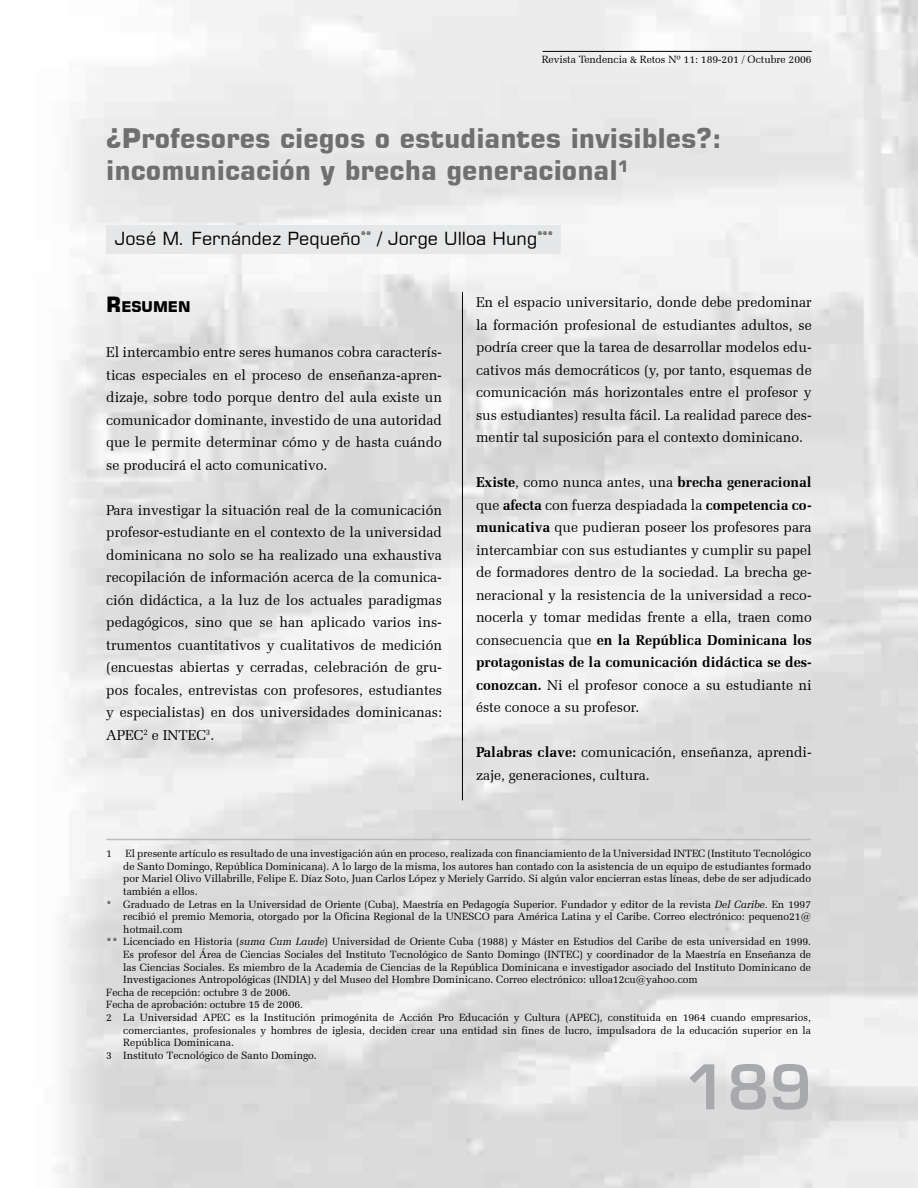
<style>
.page{position:relative;width:918px;height:1188px;background:#fff}
.page>*{position:absolute;margin:0;border:0;box-sizing:border-box;transform-origin:0 0}
.t1{font:60px "Square 721 Dm Normal";color:#a7a9ac}
.t2{font:700 27px/32.4px "Square 721 BT";color:#6d6f71}
.t3{font:18px "Square 721 BT";color:#000}
.t4{font:700 14.7px "Square 721 BT";color:#000}
.t5{font:14.25px/22.5px "Zapf Elliptical 711 BT";color:#000;text-align:justify}
.t6{font:10.5px "Zapf Elliptical 711 BT";color:#000}
.s1{font-size:21px}
.s2{font-weight:700}
.s3{font-style:italic}
</style>
<div class="page">
<div style="left:107px;top:225px;width:454px;height:29px;background:#e6e7e8"></div>
<hr style="left:106px;top:839px;width:705px;height:1px;background:#bcbdbf">
<hr style="left:462px;top:292px;width:1px;height:508px;background:#000">
<hr style="left:543px;top:51px;width:269px;height:1px;background:#000">
<p class="t6" style="left:542px;top:53px;width:271px">Revista Tendencia &amp; Retos Nº 11: 189-201 / Octubre 2006</p>
<h2 class="t2" style="left:106px;top:122px;width:617px">¿Profesores ciegos o estudiantes invisibles?: incomunicación y brecha generacional<sup>1</sup></h2>
<p class="t3" style="left:115px;top:227px;width:440px">José M. Fernández Pequeño<sup>**</sup> / Jorge Ulloa Hung<sup>***</sup></p>
<p class="t4" style="left:106px;top:298px;width:86px"><span class="s1">R</span>esumen</p>
<p class="t5" style="left:106px;top:341px;width:337px">El intercambio entre seres humanos cobra caracterís&shy;ticas especiales en el proceso de enseñanza-apren&shy;dizaje, sobre todo porque dentro del aula existe un comunicador dominante, investido de una autoridad que le permite determinar cómo y de hasta cuándo se producirá el acto comunicativo.</p>
<p class="t5" style="left:106px;top:498px;width:337px">Para investigar la situación real de la comunicación profesor-estudiante en el contexto de la universidad dominicana no solo se ha realizado una exhaustiva recopilación de información acerca de la comunica&shy;ción didáctica, a la luz de los actuales paradigmas pedagógicos, sino que se han aplicado varios ins&shy;trumentos cuantitativos y cualitativos de medición (encuestas abiertas y cerradas, celebración de gru&shy;pos focales, entrevistas con profesores, estudiantes y especialistas) en dos universidades dominicanas:<br>APEC<sup>2</sup> e INTEC<sup>3</sup>.</p>
<p class="t5" style="left:476px;top:291px;width:337px">En el espacio universitario, donde debe predominar la formación profesional de estudiantes adultos, se podría creer que la tarea de desarrollar modelos edu&shy;cativos más democráticos (y, por tanto, esquemas de comunicación más horizontales entre el profesor y sus estudiantes) resulta fácil. La realidad parece des&shy;mentir tal suposición para el contexto dominicano.</p>
<p class="t5" style="left:476px;top:471px;width:337px"><span class="s2">Existe</span>, como nunca antes, una <span class="s2">brecha generacional </span>que <span class="s2">afecta</span> con fuerza despiadada la <span class="s2">competencia co&shy;municativa</span> que pudieran poseer los profesores para intercambiar con sus estudiantes y cumplir su papel de formadores dentro de la sociedad. La brecha ge&shy;neracional y la resistencia de la universidad a reco&shy;nocerla y tomar medidas frente a ella, traen como consecuencia que <span class="s2">en la República Dominicana los protagonistas de la comunicación didáctica se des&shy;conozcan.</span> Ni el profesor conoce a su estudiante ni éste conoce a su profesor.</p>
<p class="t5" style="left:476px;top:741px;width:337px"><span class="s2">Palabras clave:</span> comunicación, enseñanza, aprendi&shy;zaje, generaciones, cultura.</p>
<p class="t6" style="left:106px;top:847px;width:7px">1</p>
<p class="t6" style="left:126px;top:847px;width:687px">El presente artículo es resultado de una investigación aún en proceso, realizada con financiamiento de la Universidad INTEC (Instituto Tecnológico</p>
<p class="t6" style="left:123px;top:860px;width:689px">de Santo Domingo, República Dominicana). A lo largo de la misma, los autores han contado con la asistencia de un equipo de estudiantes formado</p>
<p class="t6" style="left:123px;top:873px;width:689px">por Mariel Olivo Villabrille, Felipe E. Díaz Soto, Juan Carlos López y Meriely Garrido. Si algún valor encierran estas líneas, debe de ser adjudicado</p>
<p class="t6" style="left:123px;top:885px;width:76px">también a ellos.</p>
<p class="t6" style="left:106px;top:898px;width:706px">* Graduado de Letras en la Universidad de Oriente (Cuba), Maestría en Pedagogía Superior. Fundador y editor de la revista <span class="s3">Del Caribe.</span> En 1997</p>
<p class="t6" style="left:123px;top:910px;width:689px">recibió el premio Memoria, otorgado por la Oficina Regional de la UNESCO para América Latina y el Caribe. Correo electrónico: pequeno21@</p>
<p class="t6" style="left:123px;top:923px;width:61px">hotmail.com</p>
<p class="t6" style="left:106px;top:936px;width:706px">** Licenciado en Historia (<span class="s3">suma Cum Laude</span>) Universidad de Oriente Cuba (1988) y Máster en Estudios del Caribe de esta universidad en 1999.</p>
<p class="t6" style="left:123px;top:948px;width:689px">Es profesor del Área de Ciencias Sociales del Instituto Tecnológico de Santo Domingo (INTEC) y coordinador de la Maestría en Enseñanza de</p>
<p class="t6" style="left:123px;top:961px;width:689px">las Ciencias Sociales. Es miembro de la Academia de Ciencias de la República Dominicana e investigador asociado del Instituto Dominicano de</p>
<p class="t6" style="left:123px;top:973px;width:576px">Investigaciones Antropológicas (INDIA) y del Museo del Hombre Dominicano. Correo electrónico: ulloa12cu@yahoo.com</p>
<p class="t6" style="left:106px;top:986px;width:186px">Fecha de recepción: octubre 3 de 2006.</p>
<p class="t6" style="left:106px;top:999px;width:198px">Fecha de aprobación: octubre 15 de 2006.</p>
<p class="t6" style="left:106px;top:1011px;width:706px">2 La Universidad APEC es la Institución primogénita de Acción Pro Educación y Cultura (APEC), constituida en 1964 cuando empresarios,</p>
<p class="t6" style="left:123px;top:1024px;width:689px">comerciantes, profesionales y hombres de iglesia, deciden crear una entidad sin fines de lucro, impulsadora de la educación superior en la</p>
<p class="t6" style="left:123px;top:1036px;width:112px">República Dominicana.</p>
<p class="t6" style="left:106px;top:1049px;width:212px">3 Instituto Tecnológico de Santo Domingo.</p>
<h1 class="t1" style="left:685px;top:1050px;width:128px">189</h1>
</div>
